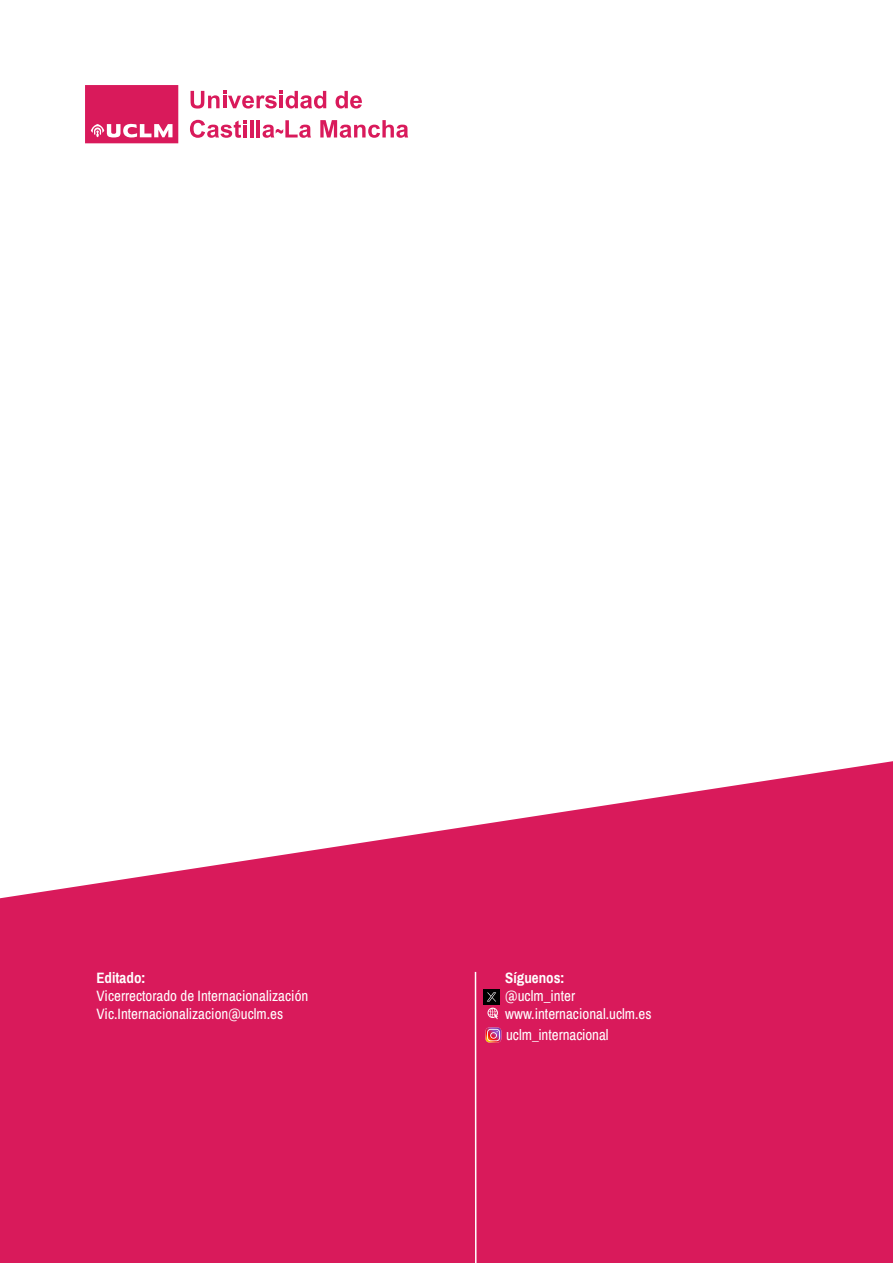
<style>
.page{position:relative;width:893px;height:1263px;background:#fff}
.page>*{position:absolute;margin:0;border:0;box-sizing:border-box;transform-origin:0 0}
.t1{font:15px/18px "Archivo Narrow";color:#fff}
.t2{font:15px "Archivo Narrow";color:#fff}
.t3{font:700 15px "Archivo Narrow";color:#fff}
</style>
<div class="page">
<svg style="left:0;top:761px;width:893px;height:502px;background:#de3971"></svg>
<svg style="left:336px;top:91px;width:26px;height:18px"></svg>
<svg style="left:191px;top:91px;width:135px;height:18px"></svg>
<svg style="left:320px;top:120px;width:88px;height:18px"></svg>
<hr style="left:250px;top:120px;width:3px;height:17px;background:#d91a5b">
<hr style="left:257px;top:120px;width:3px;height:17px;background:#d91a5b">
<svg style="left:263px;top:120px;width:48px;height:18px"></svg>
<svg style="left:190px;top:120px;width:56px;height:18px"></svg>
<svg style="left:85px;top:85px;width:93px;height:58px;background:#dc326c"></svg>
<svg style="left:487px;top:1008px;width:11px;height:11px"></svg>
<hr style="left:475px;top:972px;width:2px;height:291px;background:#fff">
<img style="left:483px;top:1025px;width:20px;height:20px">
<img style="left:484px;top:989px;width:15px;height:16px">
<p class="t3" style="left:96px;top:968px;width:51px">Editado:</p>
<p class="t1" style="left:96px;top:986px;width:213px">Vicerrectorado de Internacionalización<br>Vic.Internacionalizacion@uclm.es</p>
<p class="t3" style="left:505px;top:968px;width:61px">Síguenos:</p>
<p class="t1" style="left:505px;top:986px;width:148px">@uclm_inter www.internacional.uclm.es</p>
<p class="t2" style="left:506px;top:1025px;width:104px">uclm_internacional</p>
</div>
